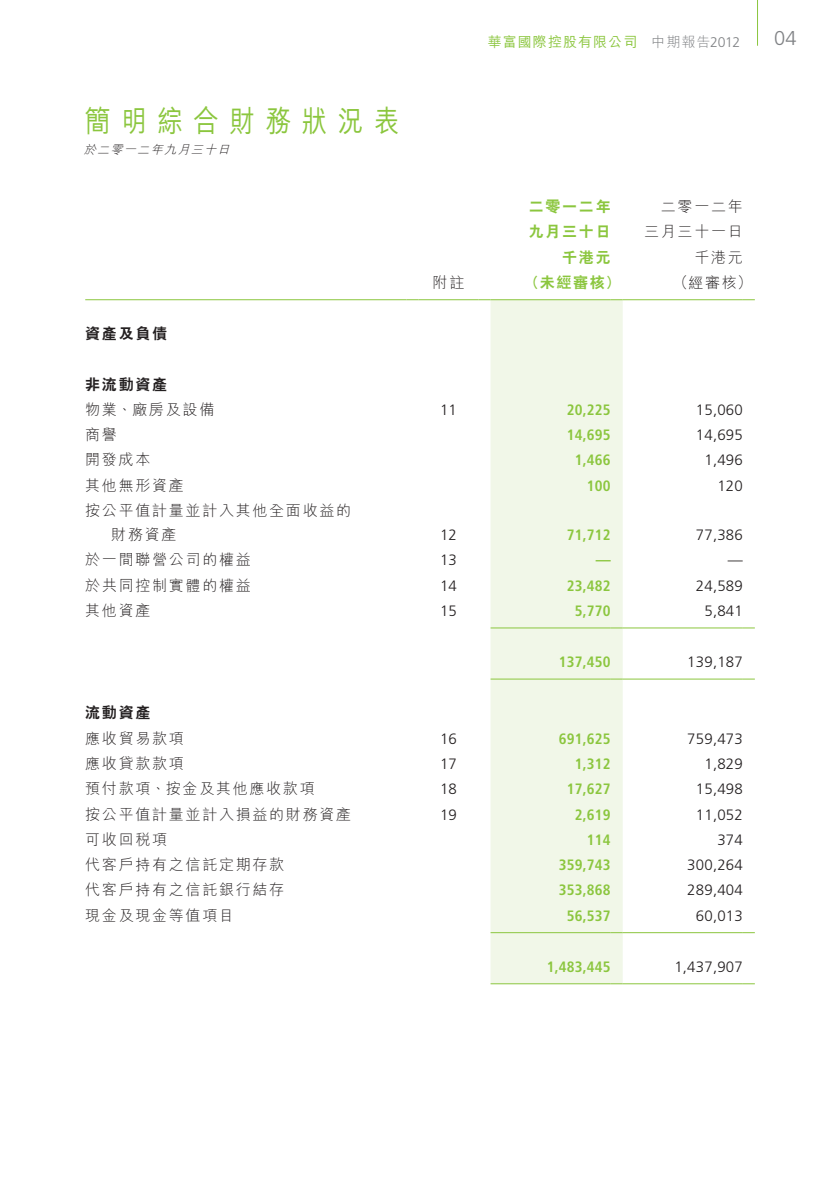
<style>
.page{position:relative;width:840px;height:1191px;background:#fff}
.page>*{position:absolute;margin:0;border:0;box-sizing:border-box;transform-origin:0 0}
.t1{font:500 30px "M Hei HK";letter-spacing:.415em;color:#8bc63e;scale:.85 1}
.t2{font:300 20px "Frutiger LT Std";color:#808285}
._15_Table_Stub{font:300 15px "M Hei HK";letter-spacing:.115em;color:#231f20}
._31_table_tab_6pt{font:300 15px "Frutiger LT Std";letter-spacing:.015em;color:#231f20}
._31_table_tab_6pt-2{font:700 condensed 15px "Frutiger LT Std";letter-spacing:.015em;color:#8bc63e}
._31_table_tab_6pt-3{font:300 15px "M Hei HK";letter-spacing:.115em;color:#231f20}
._31_table_tab_6pt-4{font:800 15px "C Hei 2 HK";letter-spacing:.115em;color:#8bc63e}
._15_Table_Stub-2{font:800 15px "C Hei 2 HK";letter-spacing:.115em;color:#231f20}
.t3{font:500 14px "M Hei HK";letter-spacing:.075em;color:#8bc63e}
.t4{font:300 14px "M Hei HK";color:#808285}
.t5{font:italic 300 12px "M Hei HK";color:#231f20}
.s1{font-family:"Frutiger LT Std"}
</style>
<div class="page">
<hr style="left:756px;top:0;width:1px;height:46px;background:#8bc63e">
<svg style="left:490px;top:300px;width:132px;height:683px;fill:#f1f7e8"></svg>
<hr style="left:85px;top:299px;width:321px;height:1px;background:#8bc63e">
<svg style="left:406px;top:299px;width:12px;height:1px"></svg>
<hr style="left:418px;top:299px;width:60px;height:1px;background:#8bc63e">
<svg style="left:478px;top:299px;width:12px;height:1px"></svg>
<hr style="left:490px;top:299px;width:120px;height:1px;background:#8bc63e">
<svg style="left:610px;top:299px;width:12px;height:1px"></svg>
<hr style="left:622px;top:299px;width:120px;height:1px;background:#8bc63e">
<svg style="left:742px;top:299px;width:12px;height:1px"></svg>
<hr style="left:490px;top:627px;width:120px;height:1px;background:#8bc63e">
<svg style="left:610px;top:627px;width:12px;height:1px"></svg>
<hr style="left:622px;top:627px;width:120px;height:1px;background:#8bc63e">
<svg style="left:742px;top:627px;width:12px;height:1px"></svg>
<hr style="left:490px;top:678px;width:120px;height:1px;background:#8bc63e">
<svg style="left:610px;top:678px;width:12px;height:1px"></svg>
<hr style="left:622px;top:678px;width:120px;height:1px;background:#8bc63e">
<svg style="left:742px;top:678px;width:12px;height:1px"></svg>
<hr style="left:490px;top:932px;width:120px;height:1px;background:#8bc63e">
<svg style="left:610px;top:932px;width:12px;height:1px"></svg>
<hr style="left:622px;top:932px;width:120px;height:1px;background:#8bc63e">
<svg style="left:742px;top:932px;width:12px;height:1px"></svg>
<hr style="left:490px;top:983px;width:120px;height:1px;background:#8bc63e">
<svg style="left:610px;top:983px;width:12px;height:1px"></svg>
<hr style="left:622px;top:983px;width:120px;height:1px;background:#8bc63e">
<svg style="left:742px;top:983px;width:12px;height:1px"></svg>
<p class="t3" style="left:487px;top:31px;width:151px">華富國際控股有限公司</p>
<p class="t4" style="left:651px;top:32px;width:90px">中期報告<span class="s1">2012</span></p>
<p class="t2" style="left:773px;top:27px;width:24px">04</p>
<p class="t1" style="left:85px;top:100px;width:371px">簡明綜合財務狀況表</p>
<p class="t5" style="left:84px;top:141px;width:151px">於二零一二年九月三十日</p>
<p class="_31_table_tab_6pt-4" style="left:528px;top:196px;width:83px">二零一二年</p>
<p class="_31_table_tab_6pt-3" style="left:660px;top:196px;width:83px">二零一二年</p>
<p class="_31_table_tab_6pt-4" style="left:528px;top:222px;width:83px">九月三十日</p>
<p class="_31_table_tab_6pt-3" style="left:643px;top:221px;width:100px">三月三十一日</p>
<p class="_31_table_tab_6pt-4" style="left:562px;top:247px;width:50px">千港元</p>
<p class="_31_table_tab_6pt-3" style="left:694px;top:246px;width:50px">千港元</p>
<p class="_31_table_tab_6pt-3" style="left:432px;top:272px;width:33px">附註</p>
<p class="_31_table_tab_6pt-4" style="left:524px;top:272px;width:97px">（未經審核）</p>
<p class="_31_table_tab_6pt-3" style="left:673px;top:272px;width:80px">（經審核(</p>
<p class="_15_Table_Stub-2" style="left:85px;top:323px;width:83px">資產及負債</p>
<p class="_15_Table_Stub-2" style="left:85px;top:374px;width:83px">非流動資產</p>
<p class="_15_Table_Stub" style="left:85px;top:399px;width:130px">物業、廠房及設備</p>
<p class="_31_table_tab_6pt" style="left:440px;top:401px;width:18px">11</p>
<p class="_31_table_tab_6pt-2" style="left:566px;top:401px;width:45px">20,225</p>
<p class="_31_table_tab_6pt" style="left:695px;top:401px;width:48px">15,060</p>
<p class="_15_Table_Stub" style="left:85px;top:424px;width:33px">商譽</p>
<p class="_31_table_tab_6pt-2" style="left:566px;top:426px;width:45px">14,695</p>
<p class="_31_table_tab_6pt" style="left:695px;top:426px;width:48px">14,695</p>
<p class="_15_Table_Stub" style="left:85px;top:449px;width:67px">開發成本</p>
<p class="_31_table_tab_6pt-2" style="left:574px;top:451px;width:37px">1,466</p>
<p class="_31_table_tab_6pt" style="left:704px;top:452px;width:40px">1,496</p>
<p class="_15_Table_Stub" style="left:85px;top:475px;width:100px">其他無形資產</p>
<p class="_15_Table_Stub" style="left:85px;top:500px;width:267px">按公平值計量並計入其他全面收益的</p>
<p class="_31_table_tab_6pt-2" style="left:586px;top:477px;width:25px">100</p>
<p class="_31_table_tab_6pt" style="left:717px;top:477px;width:27px">120</p>
<p class="_15_Table_Stub" style="left:111px;top:524px;width:67px">財務資產</p>
<p class="_31_table_tab_6pt" style="left:440px;top:526px;width:18px">12</p>
<p class="_31_table_tab_6pt-2" style="left:566px;top:526px;width:45px">71,712</p>
<p class="_31_table_tab_6pt" style="left:695px;top:526px;width:48px">77,386</p>
<p class="_15_Table_Stub" style="left:85px;top:549px;width:167px">於一間聯營公司的權益</p>
<p class="_31_table_tab_6pt" style="left:440px;top:552px;width:18px">13</p>
<p class="_31_table_tab_6pt-2" style="left:595px;top:551px;width:16px">—</p>
<p class="_31_table_tab_6pt" style="left:727px;top:552px;width:16px">—</p>
<p class="_15_Table_Stub" style="left:85px;top:574px;width:167px">於共同控制實體的權益</p>
<p class="_31_table_tab_6pt" style="left:440px;top:577px;width:18px">14</p>
<p class="_31_table_tab_6pt-2" style="left:566px;top:576px;width:45px">23,482</p>
<p class="_31_table_tab_6pt" style="left:695px;top:577px;width:48px">24,589</p>
<p class="_15_Table_Stub" style="left:85px;top:600px;width:67px">其他資產</p>
<p class="_31_table_tab_6pt" style="left:440px;top:602px;width:18px">15</p>
<p class="_31_table_tab_6pt-2" style="left:574px;top:602px;width:37px">5,770</p>
<p class="_31_table_tab_6pt" style="left:704px;top:602px;width:40px">5,841</p>
<p class="_31_table_tab_6pt-2" style="left:558px;top:653px;width:53px">137,450</p>
<p class="_31_table_tab_6pt" style="left:687px;top:653px;width:57px">139,187</p>
<p class="_15_Table_Stub-2" style="left:85px;top:702px;width:67px">流動資產</p>
<p class="_15_Table_Stub" style="left:85px;top:727px;width:100px">應收貿易款項</p>
<p class="_31_table_tab_6pt" style="left:440px;top:730px;width:18px">16</p>
<p class="_31_table_tab_6pt-2" style="left:558px;top:729px;width:53px">691,625</p>
<p class="_31_table_tab_6pt" style="left:687px;top:730px;width:57px">759,473</p>
<p class="_15_Table_Stub" style="left:85px;top:753px;width:100px">應收貸款款項</p>
<p class="_31_table_tab_6pt" style="left:440px;top:755px;width:18px">17</p>
<p class="_31_table_tab_6pt-2" style="left:574px;top:755px;width:37px">1,312</p>
<p class="_31_table_tab_6pt" style="left:704px;top:755px;width:40px">1,829</p>
<p class="_15_Table_Stub" style="left:85px;top:778px;width:231px">預付款項、按金及其他應收款項</p>
<p class="_31_table_tab_6pt" style="left:440px;top:780px;width:18px">18</p>
<p class="_31_table_tab_6pt-2" style="left:566px;top:780px;width:45px">17,627</p>
<p class="_31_table_tab_6pt" style="left:695px;top:780px;width:48px">15,498</p>
<p class="_15_Table_Stub" style="left:85px;top:803px;width:267px">按公平值計量並計入損益的財務資產</p>
<p class="_31_table_tab_6pt" style="left:440px;top:806px;width:18px">19</p>
<p class="_31_table_tab_6pt-2" style="left:574px;top:805px;width:37px">2,619</p>
<p class="_31_table_tab_6pt" style="left:695px;top:806px;width:48px">11,052</p>
<p class="_15_Table_Stub" style="left:85px;top:828px;width:83px">可收回稅項</p>
<p class="_31_table_tab_6pt-2" style="left:586px;top:830px;width:25px">114</p>
<p class="_31_table_tab_6pt" style="left:717px;top:831px;width:27px">374</p>
<p class="_15_Table_Stub" style="left:85px;top:854px;width:200px">代客戶持有之信託定期存款</p>
<p class="_31_table_tab_6pt-2" style="left:558px;top:856px;width:53px">359,743</p>
<p class="_31_table_tab_6pt" style="left:687px;top:856px;width:57px">300,264</p>
<p class="_15_Table_Stub" style="left:85px;top:879px;width:200px">代客戶持有之信託銀行結存</p>
<p class="_31_table_tab_6pt-2" style="left:558px;top:881px;width:53px">353,868</p>
<p class="_31_table_tab_6pt" style="left:687px;top:881px;width:57px">289,404</p>
<p class="_15_Table_Stub" style="left:85px;top:904px;width:150px">現金及現金等值項目</p>
<p class="_31_table_tab_6pt-2" style="left:566px;top:906px;width:45px">56,537</p>
<p class="_31_table_tab_6pt" style="left:695px;top:907px;width:48px">60,013</p>
<p class="_31_table_tab_6pt-2" style="left:546px;top:957px;width:65px">1,483,445</p>
<p class="_31_table_tab_6pt" style="left:674px;top:958px;width:70px">1,437,907</p>
</div>
